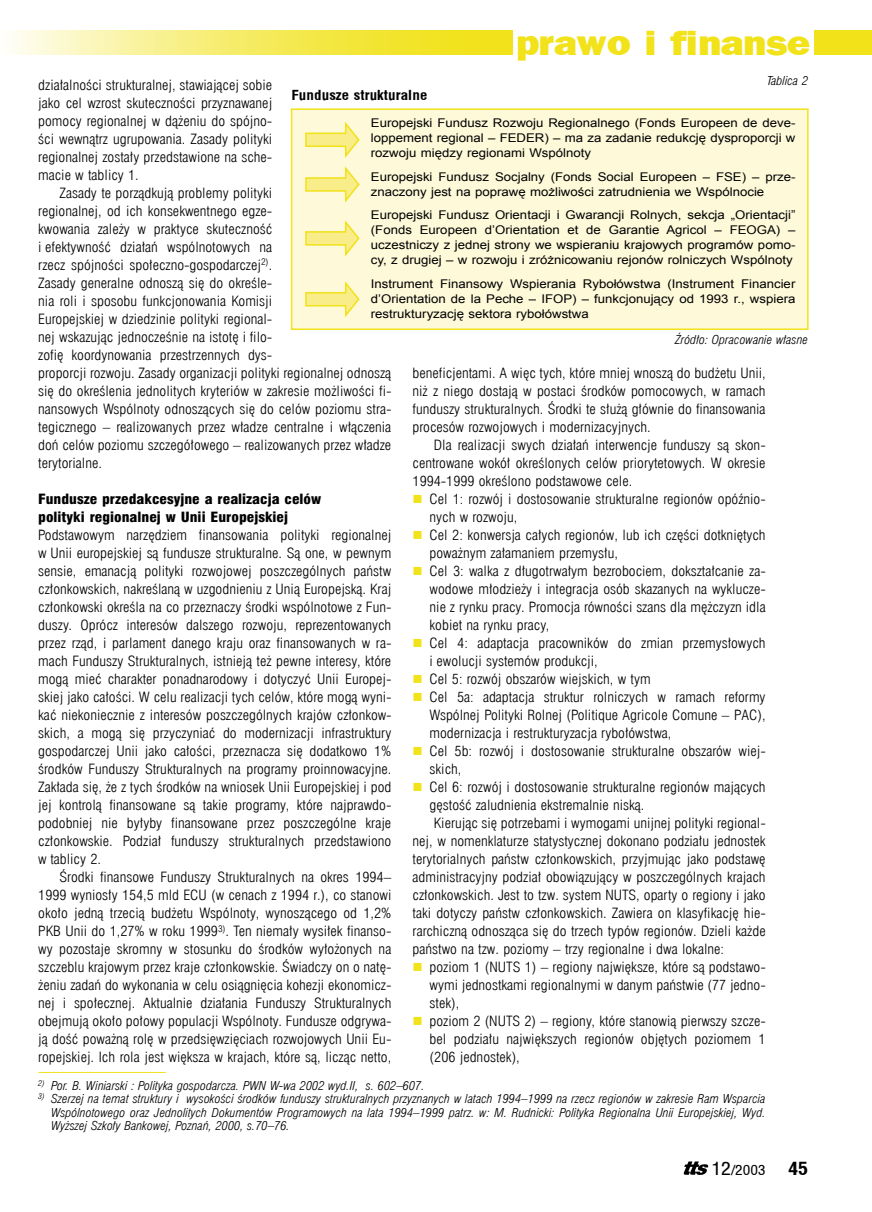
<style>
.page{position:relative;width:872px;height:1212px;background:#fff}
.page>*{position:absolute;margin:0;border:0;box-sizing:border-box;transform-origin:0 0}
.t1{font:36px "Frankfurt Goth Hvypl";color:#f1e21a;scale:1.1 1}
.t2{font:700 18px "Switzerland Condpl";color:#000;scale:1.1 1}
.tekst{font:13.8px/18px "Swis 721 Lt Cn EU Normal";color:#000;text-align:justify;scale:1.1 1}
.tekst0{font:13.8px/18px "Swis 721 Lt Cn EU Normal";color:#000;text-align:justify;scale:1.1 1}
.tekst1{font:13.8px/18px "Swis 721 Lt Cn EU Normal";color:#000;scale:1.1 1}
.tytuł1{font:13.8px "Swis 721 Blk Cn EU Normal";color:#000;scale:1.1 1}
.tytuł2{font:700 13.8px "Switzerland Condpl";color:#000;scale:1.1 1}
.t3{font:13.8px "Switzerland Condpl";color:#000;scale:1.1 1}
.tekst0-2{font:12px/15px "Arial";color:#000;text-align:justify;scale:1.1 1}
.przypis{font:12px/13.5px "Swis 721 Lt Cn EU Italic";color:#000;text-align:justify;scale:1.1 1}
.end{font:12px "Swis 721 Lt Cn EU Italic";color:#000;scale:1.1 1}
.s1{color:#f1e21a}
.s2{font-size:18px}
</style>
<div class="page">
<div style="left:814px;top:30px;width:58px;height:25px;background:#f1e21a"></div>
<svg style="left:11px;top:30px;width:501px;height:25px;background:#f5ec6b"></svg>
<svg style="left:684px;top:1161px;width:24px;height:14px"></svg>
<div style="left:291px;top:109px;width:517px;height:220px;background:#fdf9d9"></div>
<div style="left:291px;top:108px;width:517px;height:222px;border:2px solid #f1e21a"></div>
<hr style="left:38px;top:1072px;width:128px;height:1px;background:#f1e21a">
<svg style="left:305px;top:122px;width:55px;height:36px"></svg>
<svg style="left:305px;top:166px;width:55px;height:37px"></svg>
<svg style="left:305px;top:220px;width:55px;height:36px"></svg>
<svg style="left:305px;top:281px;width:55px;height:36px"></svg>
<h1 class="t1" style="left:516px;top:21px;width:268px">prawo i finanse</h1>
<p class="end" style="left:767px;top:74px;width:39px">Tablica 2</p>
<p class="tekst" style="left:38px;top:76px;width:214px">działalności strukturalnej, stawiającej sobie jako cel wzrost skuteczności przyznawanej pomocy regionalnej w dążeniu do spójno&shy;ści wewnątrz ugrupowania. Zasady polityki regionalnej zostały przedstawione na sche&shy;macie w tablicy 1.</p>
<p class="tekst" style="left:38px;top:184px;width:214px;text-indent:21px">Zasady te porządkują problemy polityki regionalnej, od ich konsekwentnego egze&shy;kwowania zależy w praktyce skuteczność i efektywność działań wspólnotowych na rzecz spójności społeczno-gospodarczej<sup>2)</sup>.<br>Zasady generalne odnoszą się do określe&shy;nia roli i sposobu funkcjonowania Komisji Europejskiej w dziedzinie polityki regional&shy;nej wskazując jednocześnie na istotę i filo&shy;zofię koordynowania przestrzennych dys-</p>
<p class="tytuł2" style="left:291px;top:87px;width:125px">Fundusze strukturalne</p>
<p class="tekst0-2" style="left:371px;top:115px;width:387px">Europejski Fundusz Rozwoju Regionalnego (Fonds Europeen de deve&shy;loppement regional – FEDER) – ma za zadanie redukcję dysproporcji w rozwoju między regionami Wspólnoty</p>
<p class="tekst0-2" style="left:371px;top:169px;width:387px">Europejski Fundusz Socjalny (Fonds Social Europeen – FSE) – prze&shy;znaczony jest na poprawę możliwości zatrudnienia we Wspólnocie</p>
<p class="tekst0-2" style="left:371px;top:207px;width:387px">Europejski Fundusz Orientacji i Gwarancji Rolnych, sekcja „Orientacji” (Fonds Europeen d’Orientation et de Garantie Agricol – FEOGA) – uczestniczy z jednej strony we wspieraniu krajowych programów pomo&shy;cy, z drugiej – w rozwoju i zróżnicowaniu rejonów rolniczych Wspólnoty</p>
<p class="tekst0-2" style="left:371px;top:276px;width:387px">Instrument Finansowy Wspierania Rybołówstwa (Instrument Financier d’Orientation de la Peche – IFOP) – funkcjonujący od 1993 r., wspiera restrukturyzację sektora rybołówstwa</p>
<p class="end" style="left:675px;top:332px;width:122px">Źródło: Opracowanie własne</p>
<p class="tekst" style="left:38px;top:364px;width:322px">proporcji rozwoju. Zasady organizacji polityki regionalnej odnoszą się do określenia jednolitych kryteriów w zakresie możliwości fi&shy;nansowych Wspólnoty odnoszących się do celów poziomu stra&shy;tegicznego – realizowanych przez władze centralne i włączenia doń celów poziomu szczegółowego – realizowanych przez władze terytorialne.</p>
<p class="tytuł1" style="left:38px;top:490px;width:259px">Fundusze przedakcesyjne a realizacja celów</p>
<p class="tytuł1" style="left:38px;top:508px;width:229px">polityki regionalnej w Unii Europejskiej</p>
<p class="tekst0" style="left:38px;top:526px;width:322px">Podstawowym narzędziem finansowania polityki regionalnej w Unii europejskiej są fundusze strukturalne. Są one, w pewnym sensie, emanacją polityki rozwojowej poszczególnych państw członkowskich, nakreślaną w uzgodnieniu z Unią Europejską. Kraj członkowski określa na co przeznaczy środki wspólnotowe z Fun&shy;duszy. Oprócz interesów dalszego rozwoju, reprezentowanych przez rząd, i parlament danego kraju oraz finansowanych w ra&shy;mach Funduszy Strukturalnych, istnieją też pewne interesy, które mogą mieć charakter ponadnarodowy i dotyczyć Unii Europej&shy;skiej jako całości. W celu realizacji tych celów, które mogą wyni&shy;kać niekoniecznie z interesów poszczególnych krajów członkow&shy;skich, a mogą się przyczyniać do modernizacji infrastruktury gospodarczej Unii jako całości, przeznacza się dodatkowo 1% środków Funduszy Strukturalnych na programy proinnowacyjne.<br>Zakłada się, że z tych środków na wniosek Unii Europejskiej i pod jej kontrolą finansowane są takie programy, które najprawdo&shy;podobniej nie byłyby finansowane przez poszczególne kraje członkowskie. Podział funduszy strukturalnych przedstawiono w tablicy 2.</p>
<p class="tekst" style="left:38px;top:868px;width:322px;text-indent:21px">Środki finansowe Funduszy Strukturalnych na okres 1994– 1999 wyniosły 154,5 mld ECU (w cenach z 1994 r.), co stanowi około jedną trzecią budżetu Wspólnoty, wynoszącego od 1,2% PKB Unii do 1,27% w roku 1999<sup>3)</sup>. Ten niemały wysiłek finanso&shy;wy pozostaje skromny w stosunku do środków wyłożonych na szczeblu krajowym przez kraje członkowskie. Świadczy on o natę&shy;żeniu zadań do wykonania w celu osiągnięcia kohezji ekonomicz&shy;nej i społecznej. Aktualnie działania Funduszy Strukturalnych obejmują około połowy populacji Wspólnoty. Fundusze odgrywa&shy;ją dość poważną rolę w przedsięwzięciach rozwojowych Unii Eu&shy;ropejskiej. Ich rola jest większa w krajach, które są, licząc netto,</p>
<p class="przypis" style="left:38px;top:1079px;width:353px"><sup>2)</sup> Por. B. Winiarski : Polityka gospodarcza. PWN W-wa 2002 wyd.II, s. 602–607.</p>
<p class="przypis" style="left:51px;top:1092px;width:651px;text-indent:-13px"><sup>3)</sup> Szerzej na temat struktury i wysokości środków funduszy strukturalnych przyznanych w latach 1994–1999 na rzecz regionów w zakresie Ram Wsparcia Wspólnotowego oraz Jednolitych Dokumentów Programowych na lata 1994–1999 patrz. w: M. Rudnicki: Polityka Regionalna Unii Europejskiej, Wyd.<br>Wyższej Szkoły Bankowej, Poznań, 2000, s.70–76.</p>
<p class="tekst" style="left:412px;top:364px;width:322px">beneficjentami. A więc tych, które mniej wnoszą do budżetu Unii, niż z niego dostają w postaci środków pomocowych, w ramach funduszy strukturalnych. Środki te służą głównie do finansowania procesów rozwojowych i modernizacyjnych.</p>
<p class="tekst" style="left:412px;top:436px;width:322px;text-indent:21px">Dla realizacji swych działań interwencje funduszy są skon&shy;centrowane wokół określonych celów priorytetowych. W okresie 1994-1999 określono podstawowe cele.</p>
<p class="tekst1" style="left:429px;top:490px;width:307px;text-indent:-17px"><span class="s1">■</span> Cel 1: rozwój i dostosowanie strukturalne regionów opóźnio&shy;nych w rozwoju,</p>
<p class="tekst1" style="left:429px;top:526px;width:307px;text-indent:-17px"><span class="s1">■</span> Cel 2: konwersja całych regionów, lub ich części dotkniętych poważnym załamaniem przemysłu,</p>
<p class="tekst1" style="left:429px;top:562px;width:307px;text-align:justify;text-indent:-17px"><span class="s1">■</span> Cel 3: walka z długotrwałym bezrobociem, dokształcanie za&shy;wodowe młodzieży i integracja osób skazanych na wyklucze&shy;nie z rynku pracy. Promocja równości szans dla mężczyzn idla kobiet na rynku pracy,</p>
<p class="tekst1" style="left:429px;top:634px;width:307px;text-indent:-17px"><span class="s1">■</span> Cel 4: adaptacja pracowników do zmian przemysłowych i ewolucji systemów produkcji,</p>
<p class="tekst1" style="left:412px;top:670px;width:218px"><span class="s1">■</span> Cel 5: rozwój obszarów wiejskich, w tym</p>
<p class="tekst1" style="left:429px;top:688px;width:307px;text-align:justify;text-indent:-17px"><span class="s1">■</span> Cel 5a: adaptacja struktur rolniczych w ramach reformy Wspólnej Polityki Rolnej (Politique Agricole Comune – PAC), modernizacja i restrukturyzacja rybołówstwa,</p>
<p class="tekst1" style="left:429px;top:742px;width:307px;text-indent:-17px"><span class="s1">■</span> Cel 5b: rozwój i dostosowanie strukturalne obszarów wiej&shy;skich,</p>
<p class="tekst1" style="left:429px;top:778px;width:307px;text-indent:-17px"><span class="s1">■</span> Cel 6: rozwój i dostosowanie strukturalne regionów mających gęstość zaludnienia ekstremalnie niską.</p>
<p class="tekst" style="left:412px;top:814px;width:322px;text-indent:21px">Kierując się potrzebami i wymogami unijnej polityki regional&shy;nej, w nomenklaturze statystycznej dokonano podziału jednostek terytorialnych państw członkowskich, przyjmując jako podstawę administracyjny podział obowiązujący w poszczególnych krajach członkowskich. Jest to tzw. system NUTS, oparty o regiony i jako taki dotyczy państw członkowskich. Zawiera on klasyfikację hie&shy;rarchiczną odnosząca się do trzech typów regionów. Dzieli każde państwo na tzw. poziomy – trzy regionalne i dwa lokalne:</p>
<p class="tekst1" style="left:429px;top:958px;width:307px;text-align:justify;text-indent:-17px"><span class="s1">■</span> poziom 1 (NUTS 1) – regiony największe, które są podstawo&shy;wymi jednostkami regionalnymi w danym państwie (77 jedno&shy;stek),</p>
<p class="tekst1" style="left:429px;top:1012px;width:307px;text-align:justify;text-indent:-17px"><span class="s1">■</span> poziom 2 (NUTS 2) – regiony, które stanowią pierwszy szcze&shy;bel podziału największych regionów objętych poziomem 1 (206 jednostek),</p>
<p class="t3" style="left:711px;top:1160px;width:51px"><span class="s2">12</span>/2003</p>
<h2 class="t2" style="left:788px;top:1157px;width:19px">45</h2>
</div>
